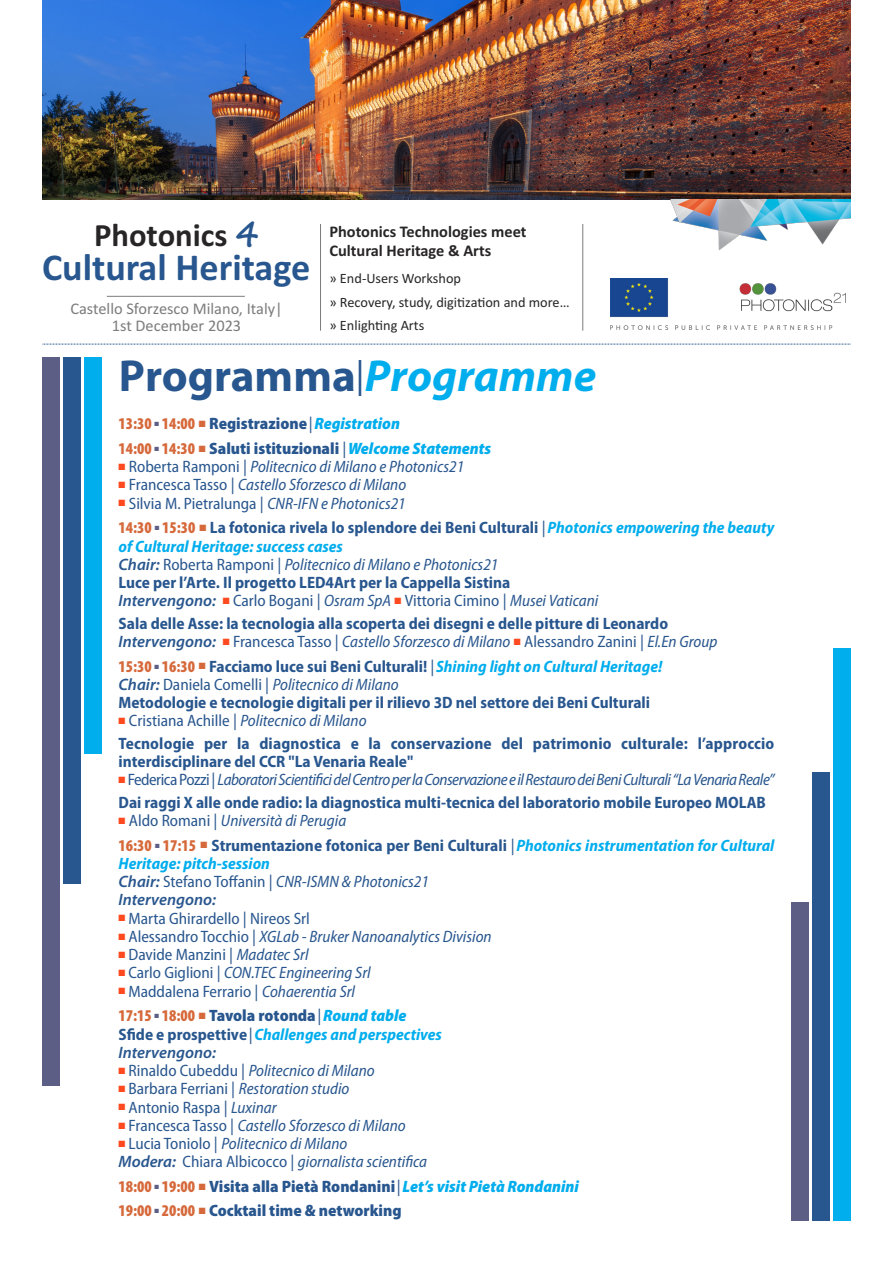
<style>
.page{position:relative;width:893px;height:1263px;background:#fff}
.page>*{position:absolute;margin:0;border:0;box-sizing:border-box;transform-origin:0 0}
.t1{font:700 45px "Myriad Pro";color:#28568e}
.t2{font:700 38.25px "Calibri";color:#28568e}
.t3{font:700 32.7px "Calibri";color:#272526}
.t4{font:italic semi-condensed 16.5px "Myriad Pro";color:#28568e}
.t5{font:700 semi-condensed 16.5px/18.3px "Myriad Pro";color:#28568e}
.t6{font:italic 700 semi-condensed 16.5px/18.3px "Myriad Pro";color:#00aded}
.t7{font:900 semi-condensed 16.5px "Myriad Pro";color:#28568e}
.t8{font:semi-condensed 16.5px "Myriad Pro";color:#28568e}
.t9{font:italic semi-condensed 16.5px "Myriad Pro";letter-spacing:-.03em;color:#28568e}
.t10{font:italic 600 16.5px "Myriad Pro";color:#28568e}
.t11{font:700 16.35px "Calibri";color:#272526}
.t12{font:16.35px "Calibri";color:#7d7c7d}
.t13{font:14.25px "Calibri";color:#272526}
.s1{font-family:"Segoe Script";font-size:35.4px;color:#28568e}
.s2{font-weight:400;font-size:36px}
.s3{font-style:italic;color:#00aded}
.s4{font-stretch:condensed;color:#d6693b}
.s5{color:#d6693b}
.s6{font-weight:400;font-stretch:normal}
.s7{color:#ff491f}
.s8{font-style:normal}
.s9{font-style:normal;font-stretch:normal}
.s10{font-stretch:normal}
.s11{font-style:italic}
.s12{font-weight:900;font-style:normal;font-stretch:condensed;color:#d6693b}
.s13{font-style:normal;color:#28568e}
.s14{font-weight:400;font-style:normal;font-stretch:normal;color:#28568e}
.s15{font-weight:600;font-stretch:normal}
.s16{font-weight:600;font-style:italic;font-stretch:normal}
</style>
<div class="page">
<img style="left:42px;top:0;width:808px;height:199px">
<img style="left:610px;top:279px;width:235px;height:51px">
<img style="left:664px;top:199px;width:187px;height:52px">
<hr style="left:107px;top:296px;width:138px;height:1px;background:#7d7c7d">
<hr style="left:320px;top:224px;width:1px;height:107px;background:#7d7c7d">
<hr style="left:582px;top:224px;width:1px;height:107px;background:#7d7c7d">
<div style="left:791px;top:902px;width:17px;height:318px;background:#5c5e85"></div>
<div style="left:812px;top:772px;width:17px;height:448px;background:#28568e"></div>
<div style="left:833px;top:648px;width:17px;height:572px;background:#00aded"></div>
<div style="left:43px;top:358px;width:17px;height:728px;background:#5c5e85"></div>
<div style="left:64px;top:358px;width:17px;height:526px;background:#28568e"></div>
<div style="left:85px;top:358px;width:17px;height:396px;background:#00aded"></div>
<svg style="left:43px;top:344px;width:807px;height:1px"></svg>
<p class="t3" style="left:94px;top:216px;width:166px">Photonics <span class="s1">4</span></p>
<p class="t2" style="left:42px;top:245px;width:270px">Cultural Heritage</p>
<p class="t12" style="left:70px;top:302px;width:214px">Castello Sforzesco Milano, Italy|</p>
<p class="t12" style="left:112px;top:320px;width:131px">1st December 2023</p>
<p class="t11" style="left:329px;top:222px;width:199px">Photonics Technologies meet</p>
<p class="t11" style="left:329px;top:241px;width:163px">Cultural Heritage &amp; Arts</p>
<p class="t13" style="left:329px;top:274px;width:133px">» End-Users Workshop</p>
<p class="t13" style="left:329px;top:297px;width:242px">» Recovery, study, digitization and more…</p>
<p class="t13" style="left:329px;top:320px;width:96px">» Enlighting Arts</p>
<p class="t1" style="left:119px;top:350px;width:479px">Programma<span class="s2">|</span><span class="s3">Programme</span></p>
<p class="t7" style="left:119px;top:418px;width:283px"><span class="s4">13:30</span> <sup>■</sup> <span class="s4">14:00</span> <span class="s5">■</span> Registrazione<span class="s6">|</span><span class="s3">Registration</span></p>
<p class="t7" style="left:119px;top:442px;width:374px"><span class="s4">14:00</span> <sup>■</sup> <span class="s4">14:30</span> <span class="s5">■</span> Saluti istituzionali <span class="s6">|</span><span class="s3">Welcome Statements</span></p>
<p class="t4" style="left:119px;top:461px;width:347px"><span class="s7">■</span> <span class="s8">Roberta Ramponi</span> <span class="s9">|</span> Politecnico di Milano e Photonics21</p>
<p class="t4" style="left:119px;top:479px;width:289px"><span class="s7">■</span> <span class="s8">Francesca Tasso</span> <span class="s9">|</span> Castello Sforzesco di Milano</p>
<p class="t8" style="left:119px;top:497px;width:289px"><span class="s7">■</span> Silvia M. Pietralunga <span class="s10">|</span> <span class="s11">CNR-IFN e Photonics21</span></p>
<p class="t6" style="left:119px;top:520px;width:657px"><span class="s12">14:30</span> <sup>■</sup> <span class="s12">15:30</span> <span class="s5">■</span> <span class="s13">La fotonica rivela lo splendore dei Beni Culturali</span> <span class="s14">|</span>Photonics empowering the beauty of Cultural Heritage: success cases</p>
<p class="t4" style="left:119px;top:558px;width:381px"><span class="s15">Chair:</span> <span class="s8">Roberta Ramponi</span> <span class="s9">|</span> Politecnico di Milano e Photonics21</p>
<p class="t5" style="left:119px;top:575px;width:393px">Luce per l’Arte. Il progetto LED4Art per la Cappella Sistina</p>
<p class="t8" style="left:119px;top:594px;width:481px"><span class="s16">Intervengono:</span> <span class="s7">■</span> Carlo Bogani <span class="s10">|</span> <span class="s11">Osram SpA</span> <span class="s7">■</span> Vittoria Cimino <span class="s10">|</span> <span class="s11">Musei Vaticani</span></p>
<p class="t5" style="left:119px;top:615px;width:551px">Sala delle Asse: la tecnologia alla scoperta dei disegni e delle pitture di Leonardo</p>
<p class="t4" style="left:119px;top:635px;width:600px"><span class="s15">Intervengono:</span> <span class="s7">■</span> <span class="s8">Francesca Tasso</span> <span class="s9">|</span> Castello Sforzesco di Milano <span class="s7">■</span> <span class="s8">Alessandro Zanini</span> <span class="s9">|</span> El.En Group</p>
<p class="t6" style="left:119px;top:658px;width:545px"><span class="s12">15:30</span> <sup>■</sup> <span class="s12">16:30</span> <span class="s5">■</span> <span class="s13">Facciamo luce sui Beni Culturali!</span> <span class="s14">|</span>Shining light on Cultural Heritage!</p>
<p class="t4" style="left:119px;top:678px;width:282px"><span class="s15">Chair:</span> <span class="s8">Daniela Comelli</span> <span class="s9">|</span> Politecnico di Milano</p>
<p class="t5" style="left:119px;top:695px;width:533px">Metodologie e tecnologie digitali per il rilievo 3D nel settore dei Beni Culturali</p>
<p class="t4" style="left:119px;top:715px;width:249px"><span class="s7">■</span> <span class="s8">Cristiana Achille</span> <span class="s9">|</span> Politecnico di Milano</p>
<p class="t5" style="left:119px;top:735px;width:657px">Tecnologie per la diagnostica e la conservazione del patrimonio culturale: l’approccio interdisciplinare del CCR "La Venaria Reale"</p>
<p class="t9" style="left:119px;top:774px;width:657px"><span class="s7">■</span> <span class="s8">Federica Pozzi</span> <span class="s9">|</span> Laboratori Scientifici del Centro per la Conservazione e il Restauro dei Beni Culturali “La Venaria Reale”</p>
<p class="t5" style="left:119px;top:795px;width:649px">Dai raggi X alle onde radio: la diagnostica multi-tecnica del laboratorio mobile Europeo MOLAB</p>
<p class="t4" style="left:119px;top:814px;width:229px"><span class="s7">■</span> <span class="s8">Aldo Romani</span> <span class="s9">|</span> Università di Perugia</p>
<p class="t6" style="left:119px;top:837px;width:657px"><span class="s12">16:30</span> <sup>■</sup> <span class="s12">17:15</span> <span class="s5">■</span> <span class="s13">Strumentazione fotonica per Beni Culturali</span> <span class="s14">|</span>Photonics instrumentation for Cultural<br>Heritage: pitch-session</p>
<p class="t4" style="left:119px;top:875px;width:312px"><span class="s15">Chair:</span> <span class="s8">Stefano Toffanin</span> <span class="s9">|</span> CNR-ISMN &amp; Photonics21</p>
<p class="t10" style="left:119px;top:894px;width:99px">Intervengono:</p>
<p class="t8" style="left:119px;top:912px;width:193px"><span class="s7">■</span> Marta Ghirardello <span class="s10">|</span> Nireos Srl</p>
<p class="t4" style="left:119px;top:930px;width:375px"><span class="s7">■</span> <span class="s8">Alessandro Tocchio</span> <span class="s9">|</span> XGLab - Bruker Nanoanalytics Division</p>
<p class="t8" style="left:119px;top:948px;width:192px"><span class="s7">■</span> Davide Manzini <span class="s10">|</span> <span class="s11">Madatec Srl</span></p>
<p class="t4" style="left:119px;top:967px;width:254px"><span class="s7">■</span> <span class="s8">Carlo Giglioni</span> <span class="s9">|</span> CON.TEC Engineering Srl</p>
<p class="t8" style="left:119px;top:985px;width:238px"><span class="s7">■</span> Maddalena Ferrario <span class="s10">|</span> <span class="s11">Cohaerentia Srl</span></p>
<p class="t7" style="left:119px;top:1009px;width:289px"><span class="s4">17:15</span> <sup>■</sup> <span class="s4">18:00</span> <span class="s5">■</span> Tavola rotonda<span class="s6">|</span><span class="s3">Round table</span></p>
<p class="t6" style="left:119px;top:1026px;width:325px"><span class="s13">Sfide e prospettive</span><span class="s14">|</span>Challenges and perspectives</p>
<p class="t10" style="left:119px;top:1046px;width:99px">Intervengono:</p>
<p class="t4" style="left:119px;top:1064px;width:258px"><span class="s7">■</span> <span class="s8">Rinaldo Cubeddu</span> <span class="s9">|</span> Politecnico di Milano</p>
<p class="t4" style="left:119px;top:1083px;width:232px"><span class="s7">■</span> <span class="s8">Barbara Ferriani</span> <span class="s9">|</span> Restoration studio</p>
<p class="t8" style="left:119px;top:1101px;width:160px"><span class="s7">■</span> Antonio Raspa <span class="s10">|</span> <span class="s11">Luxinar</span></p>
<p class="t4" style="left:119px;top:1119px;width:289px"><span class="s7">■</span> <span class="s8">Francesca Tasso</span> <span class="s9">|</span> Castello Sforzesco di Milano</p>
<p class="t4" style="left:119px;top:1137px;width:230px"><span class="s7">■</span> <span class="s8">Lucia Toniolo</span> <span class="s9">|</span> Politecnico di Milano</p>
<p class="t4" style="left:119px;top:1156px;width:310px"><span class="s15">Modera:</span> <span class="s8">Chiara Albicocco</span> <span class="s9">|</span> giornalista scientifica</p>
<p class="t7" style="left:119px;top:1180px;width:462px"><span class="s4">18:00</span> <sup>■</sup> <span class="s4">19:00</span> <span class="s5">■</span> Visita alla Pietà Rondanini<span class="s6">|</span><span class="s3">Let’s visit Pietà Rondanini</span></p>
<p class="t7" style="left:119px;top:1204px;width:285px"><span class="s4">19:00</span> <sup>■</sup> <span class="s4">20:00</span> <span class="s5">■</span> Cocktail time &amp; networking</p>
</div>
